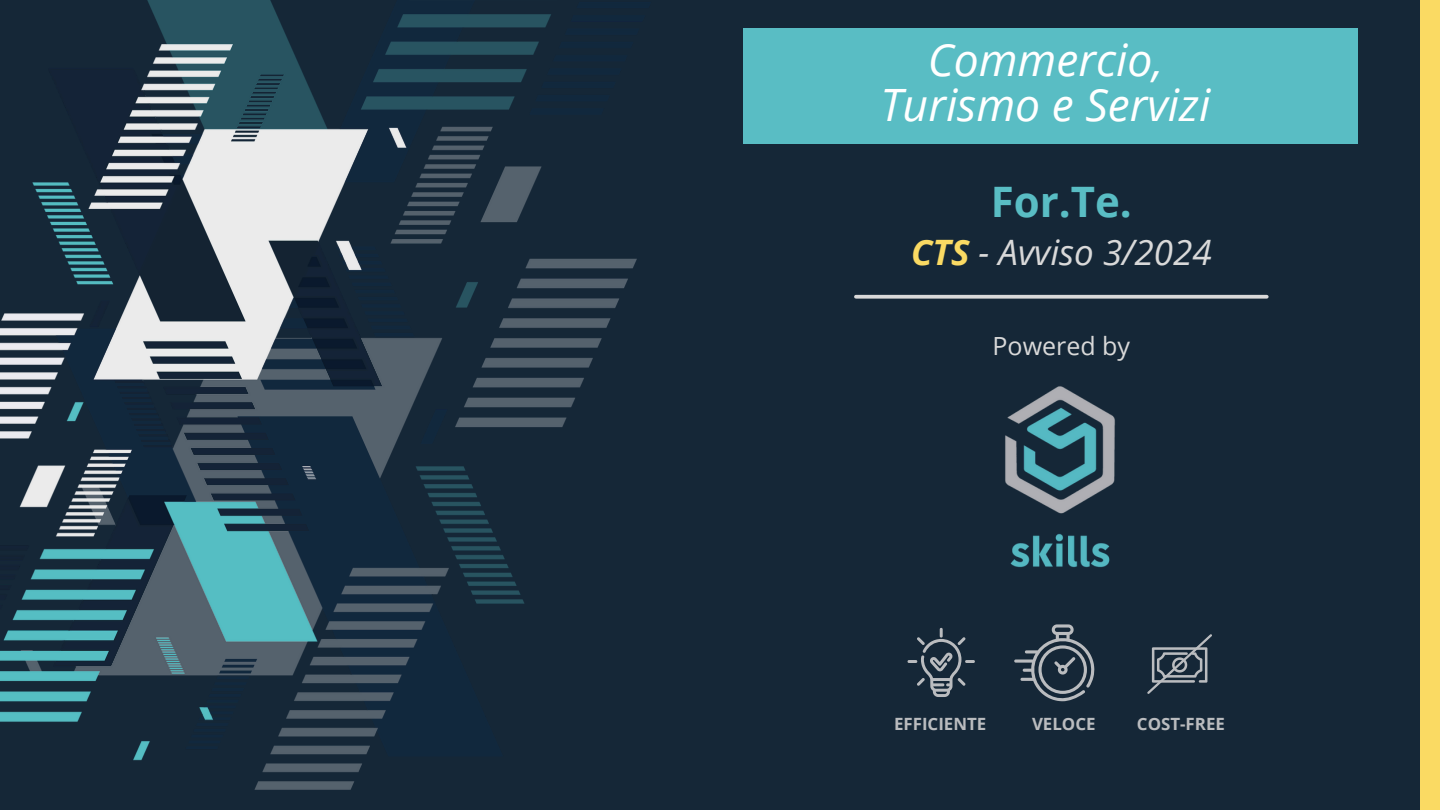
<style>
.page{position:relative;width:1440px;height:810px;background:#152737}
.page>*{position:absolute;margin:0;border:0;box-sizing:border-box;transform-origin:0 0}
.t1{font:italic 44.6px/45px "Open Sans";color:#fff;text-align:center}
.t2{font:700 42px "Open Sans";color:#59bdc4}
.t3{font:italic 35px "Open Sans";color:#d9d9d9}
.t4{font:25px "Open Sans";color:#d9d9d9}
.t5{font:700 16.9px "Open Sans";color:#babcbf}
.s1{font-weight:700;color:#fada63}
</style>
<div class="page">
<img style="left:1005px;top:386px;width:110px;height:182px">
<img style="left:0;top:0;width:637px;height:790px">
<svg style="left:856px;top:295px;width:411px;height:4px;background:#c5c7c9"></svg>
<div style="left:743px;top:28px;width:614px;height:115px;background:#59bdc4"></div>
<svg style="left:908px;top:628px;width:67px;height:69px"></svg>
<svg style="left:1014px;top:624px;width:81px;height:78px"></svg>
<svg style="left:1147px;top:634px;width:65px;height:60px"></svg>
<div style="left:1420px;top:0;width:20px;height:810px;background:#fada63"></div>
<p class="t1" style="left:880px;top:36px;width:331px">Commercio,<br>Turismo e Servizi</p>
<h1 class="t2" style="left:991px;top:172px;width:143px">For.Te.</h1>
<h3 class="t3" style="left:911px;top:228px;width:302px"><span class="s1">CTS</span> - Avviso 3/2024</h3>
<h4 class="t4" style="left:993px;top:328px;width:139px">Powered by</h4>
<p class="t5" style="left:894px;top:712px;width:94px">EFFICIENTE</p>
<p class="t5" style="left:1032px;top:712px;width:65px">VELOCE</p>
<p class="t5" style="left:1137px;top:712px;width:90px">COST-FREE</p>
</div>
